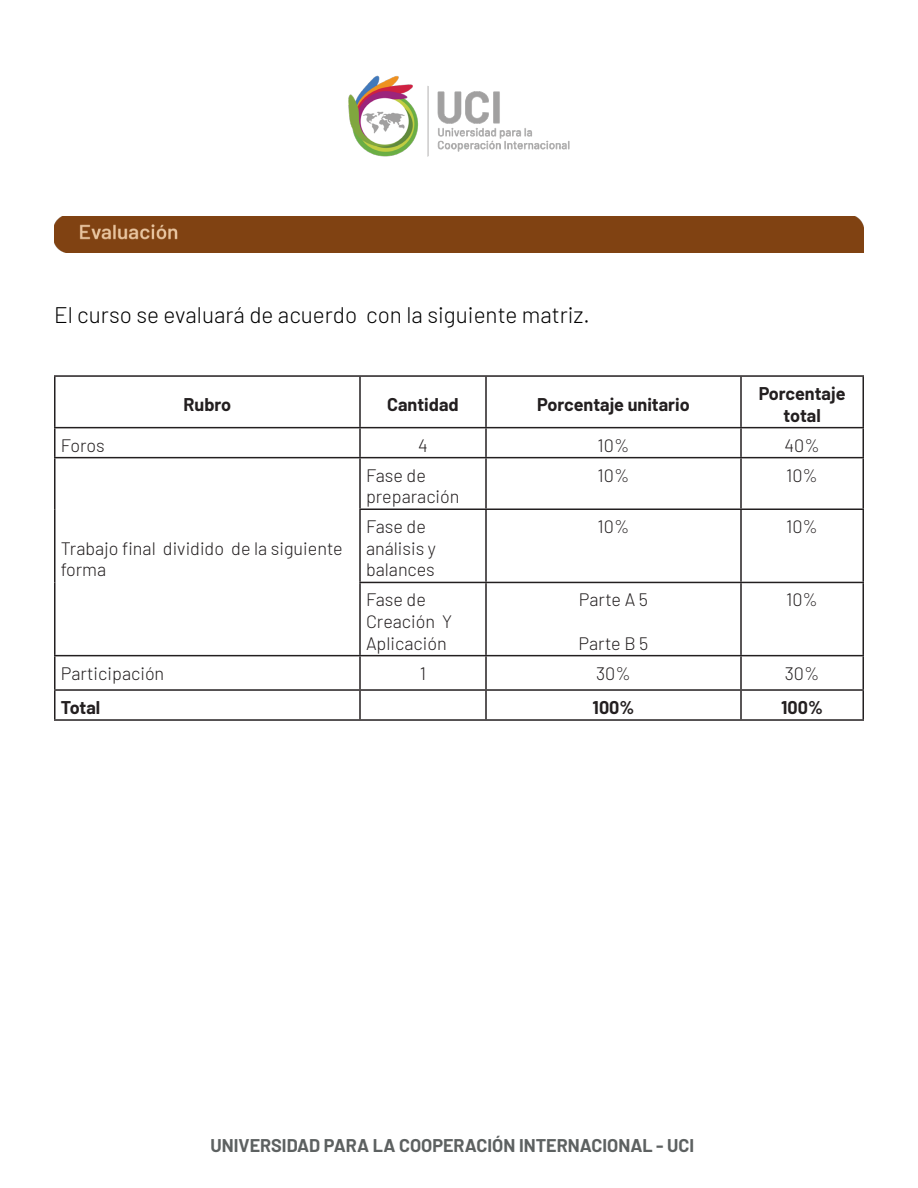
<style>
.page{position:relative;width:918px;height:1188px;background:#fff}
.page>*{position:absolute;margin:0;border:0;box-sizing:border-box;transform-origin:0 0}
.t1{font:300 22.5px "Barlow";color:#000001}
.t2{font:300 18px/21.6px "Barlow";color:#231f20}
.t3{font:700 18px/21.6px "Barlow";color:#231f20;text-align:center}
.t4{font:700 18px "Barlow";color:#5d6161}
</style>
<div class="page">
<img style="left:348px;top:75px;width:222px;height:82px">
<div style="left:54px;top:216px;width:810px;height:37px;background:#804212"></div>
<hr style="left:54px;top:375px;width:306px;height:2px;background:#231f20">
<hr style="left:54px;top:377px;width:2px;height:50px;background:#231f20">
<hr style="left:360px;top:375px;width:126px;height:2px;background:#231f20">
<hr style="left:359px;top:377px;width:2px;height:50px;background:#231f20">
<hr style="left:486px;top:375px;width:255px;height:2px;background:#231f20">
<hr style="left:485px;top:377px;width:2px;height:50px;background:#231f20">
<hr style="left:741px;top:375px;width:123px;height:2px;background:#231f20">
<hr style="left:740px;top:377px;width:2px;height:50px;background:#231f20">
<hr style="left:862px;top:377px;width:2px;height:50px;background:#231f20">
<hr style="left:54px;top:427px;width:306px;height:1px;background:#231f20">
<hr style="left:54px;top:428px;width:2px;height:29px;background:#231f20">
<hr style="left:360px;top:427px;width:126px;height:1px;background:#231f20">
<hr style="left:359px;top:428px;width:2px;height:29px;background:#231f20">
<hr style="left:486px;top:427px;width:255px;height:1px;background:#231f20">
<hr style="left:485px;top:428px;width:2px;height:29px;background:#231f20">
<hr style="left:741px;top:427px;width:123px;height:1px;background:#231f20">
<hr style="left:740px;top:428px;width:2px;height:29px;background:#231f20">
<hr style="left:862px;top:428px;width:2px;height:29px;background:#231f20">
<hr style="left:54px;top:457px;width:306px;height:1px;background:#231f20">
<hr style="left:54px;top:458px;width:2px;height:51px;background:#231f20">
<hr style="left:360px;top:457px;width:126px;height:1px;background:#231f20">
<hr style="left:359px;top:458px;width:2px;height:50px;background:#231f20">
<hr style="left:486px;top:457px;width:255px;height:1px;background:#231f20">
<hr style="left:485px;top:458px;width:2px;height:50px;background:#231f20">
<hr style="left:741px;top:457px;width:123px;height:1px;background:#231f20">
<hr style="left:740px;top:458px;width:2px;height:50px;background:#231f20">
<hr style="left:862px;top:458px;width:2px;height:50px;background:#231f20">
<hr style="left:54px;top:509px;width:2px;height:73px;background:#231f20">
<hr style="left:359px;top:508px;width:127px;height:2px;background:#231f20">
<hr style="left:359px;top:510px;width:2px;height:72px;background:#231f20">
<hr style="left:486px;top:508px;width:255px;height:2px;background:#231f20">
<hr style="left:485px;top:510px;width:2px;height:72px;background:#231f20">
<hr style="left:741px;top:508px;width:123px;height:2px;background:#231f20">
<hr style="left:740px;top:510px;width:2px;height:72px;background:#231f20">
<hr style="left:862px;top:510px;width:2px;height:72px;background:#231f20">
<hr style="left:54px;top:582px;width:2px;height:73px;background:#231f20">
<hr style="left:359px;top:582px;width:127px;height:1px;background:#231f20">
<hr style="left:359px;top:583px;width:2px;height:72px;background:#231f20">
<hr style="left:486px;top:582px;width:255px;height:1px;background:#231f20">
<hr style="left:485px;top:583px;width:2px;height:72px;background:#231f20">
<hr style="left:741px;top:582px;width:123px;height:1px;background:#231f20">
<hr style="left:740px;top:583px;width:2px;height:72px;background:#231f20">
<hr style="left:862px;top:583px;width:2px;height:72px;background:#231f20">
<hr style="left:54px;top:655px;width:306px;height:1px;background:#231f20">
<hr style="left:54px;top:656px;width:2px;height:33px;background:#231f20">
<hr style="left:360px;top:655px;width:126px;height:1px;background:#231f20">
<hr style="left:359px;top:656px;width:2px;height:33px;background:#231f20">
<hr style="left:486px;top:655px;width:255px;height:1px;background:#231f20">
<hr style="left:485px;top:656px;width:2px;height:33px;background:#231f20">
<hr style="left:741px;top:655px;width:123px;height:1px;background:#231f20">
<hr style="left:740px;top:656px;width:2px;height:33px;background:#231f20">
<hr style="left:862px;top:656px;width:2px;height:33px;background:#231f20">
<hr style="left:54px;top:689px;width:306px;height:2px;background:#231f20">
<hr style="left:54px;top:691px;width:2px;height:28px;background:#231f20">
<hr style="left:360px;top:689px;width:126px;height:2px;background:#231f20">
<hr style="left:359px;top:691px;width:2px;height:28px;background:#231f20">
<hr style="left:486px;top:689px;width:255px;height:2px;background:#231f20">
<hr style="left:485px;top:691px;width:2px;height:28px;background:#231f20">
<hr style="left:741px;top:689px;width:123px;height:2px;background:#231f20">
<hr style="left:740px;top:691px;width:2px;height:28px;background:#231f20">
<hr style="left:862px;top:691px;width:2px;height:28px;background:#231f20">
<hr style="left:54px;top:719px;width:306px;height:2px;background:#231f20">
<hr style="left:360px;top:719px;width:126px;height:2px;background:#231f20">
<hr style="left:486px;top:719px;width:255px;height:2px;background:#231f20">
<hr style="left:741px;top:719px;width:123px;height:2px;background:#231f20">
<p class="t1" style="left:54px;top:299px;width:537px">El curso se evaluará de acuerdo con la siguiente matriz.</p>
<p class="t3" style="left:184px;top:392px;width:49px">Rubro</p>
<p class="t3" style="left:387px;top:392px;width:73px">Cantidad</p>
<p class="t3" style="left:537px;top:392px;width:154px">Porcentaje unitario</p>
<p class="t3" style="left:759px;top:381px;width:88px">Porcentaje total</p>
<p class="t2" style="left:61px;top:433px;width:46px">Foros</p>
<p class="t2" style="left:418px;top:433px;width:11px">4</p>
<p class="t2" style="left:598px;top:433px;width:33px">10%</p>
<p class="t2" style="left:785px;top:433px;width:37px">40%</p>
<p class="t2" style="left:61px;top:536px;width:284px">Trabajo final dividido de la siguiente forma</p>
<p class="t2" style="left:366px;top:463px;width:95px">Fase de preparación</p>
<p class="t2" style="left:598px;top:463px;width:33px">10%</p>
<p class="t2" style="left:786px;top:463px;width:33px">10%</p>
<p class="t2" style="left:366px;top:515px;width:72px">Fase de análisis y balances</p>
<p class="t2" style="left:598px;top:515px;width:33px">10%</p>
<p class="t2" style="left:786px;top:515px;width:33px">10%</p>
<p class="t2" style="left:366px;top:588px;width:88px">Fase de<br>Creación Y<br>Aplicación</p>
<p class="t2" style="left:579px;top:588px;width:71px">Parte A 5</p>
<p class="t2" style="left:786px;top:588px;width:33px">10%</p>
<p class="t2" style="left:579px;top:631px;width:71px">Parte B 5</p>
<p class="t2" style="left:61px;top:661px;width:105px">Participación</p>
<p class="t2" style="left:420px;top:661px;width:8px">1</p>
<p class="t2" style="left:596px;top:661px;width:36px">30%</p>
<p class="t2" style="left:785px;top:661px;width:36px">30%</p>
<p class="t3" style="left:61px;top:695px;width:41px">Total</p>
<p class="t3" style="left:593px;top:695px;width:43px">100%</p>
<p class="t3" style="left:781px;top:695px;width:43px">100%</p>
<p class="t4" style="left:211px;top:1132px;width:485px">UNIVERSIDAD PARA LA COOPERACIÓN INTERNACIONAL - UCI</p>
</div>
